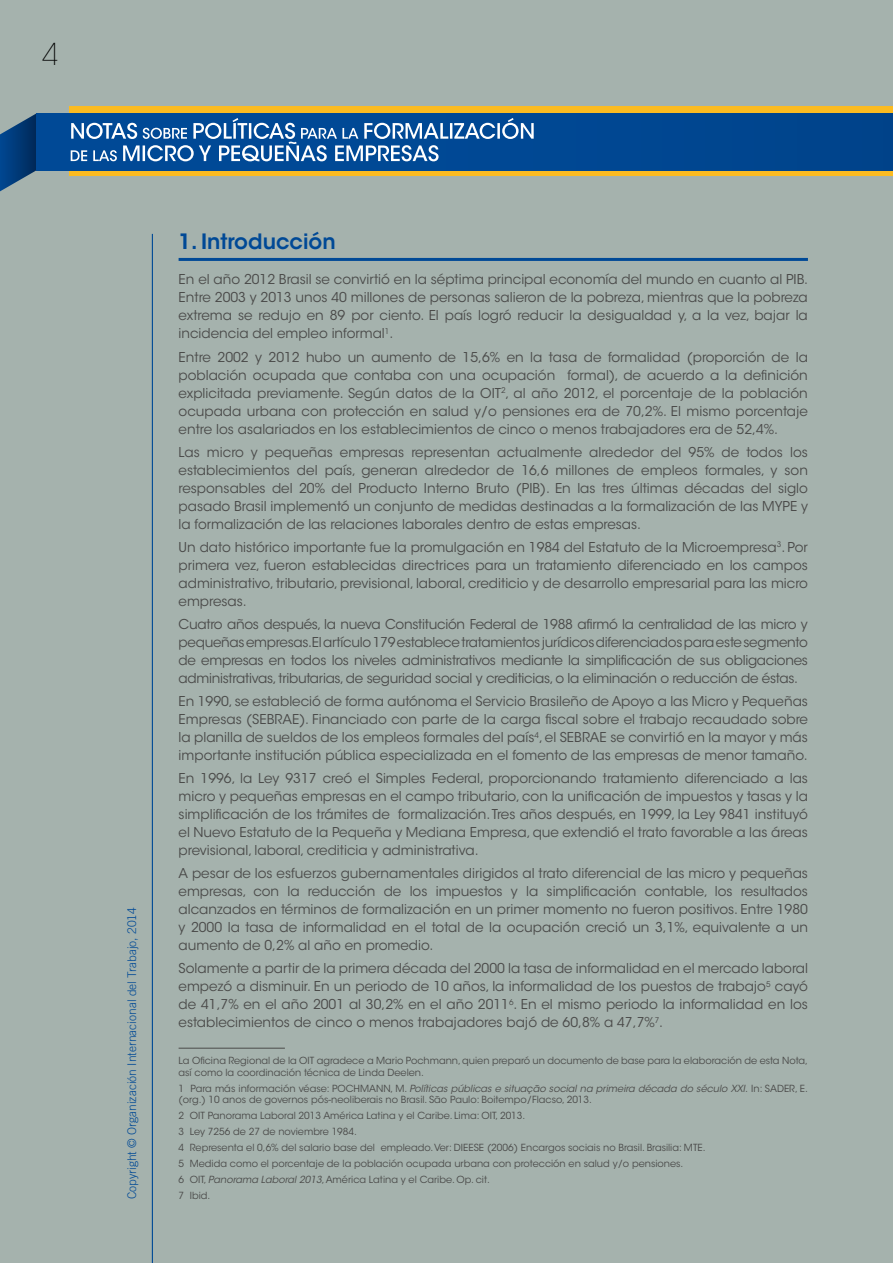
<style>
.page{position:relative;width:893px;height:1263px;background:#a5b2ad}
.page>*{position:absolute;margin:0;border:0;box-sizing:border-box;transform-origin:0 0}
.t1{font:200 30px "ITC Avant Garde Std";color:#000}
.titulo_1{font:600 21px "ITC Avant Garde Std";color:#004996}
.texto{font:13.5px/18px "ITC Avant Garde Std";color:#4a4a49;text-align:justify}
.t2{font:300 12px "Trade Gothic LT Std";color:#004996}
.nota_al_pie{font:9.75px/11.7px "ITC Avant Garde Std";color:#4a4a49}
.s1{font-style:italic}
</style>
<div class="page">
<hr style="left:152px;top:234px;width:1px;height:1029px;background:#004996">
<div style="left:69px;top:106px;width:824px;height:70px;background:#fbbb21"></div>
<svg style="left:0;top:113px;width:36px;height:78px"></svg>
<div style="left:36px;top:113px;width:857px;height:57px;background:#004791"></div>
<svg style="left:71px;top:118px;width:463px;height:43px"></svg>
<hr style="left:179px;top:258px;width:629px;height:3px;background:#004996">
<hr style="left:179px;top:1048px;width:106px;height:1px;background:#4a4a49">
<h1 class="t1" style="left:43px;top:36px;width:18px">4</h1>
<p class="t2" style="left:125px;top:1199px;width:293px;rotate:-90deg">Copyright © Organización Internacional del Trabajo, 2014</p>
<p class="titulo_1" style="left:179px;top:228px;width:159px">1. Introducción</p>
<p class="texto" style="left:179px;top:271px;width:631px">En el año 2012 Brasil se convirtió en la séptima principal economía del mundo en cuanto al PIB.<br>Entre 2003 y 2013 unos 40 millones de personas salieron de la pobreza, mientras que la pobreza extrema se redujo en 89 por ciento. El país logró reducir la desigualdad y, a la vez, bajar la incidencia del empleo informal<sup>1</sup>.</p>
<p class="texto" style="left:179px;top:348px;width:631px">Entre 2002 y 2012 hubo un aumento de 15,6% en la tasa de formalidad (proporción de la población ocupada que contaba con una ocupación formal), de acuerdo a la definición explicitada previamente. Según datos de la OIT<sup>2</sup>, al año 2012, el porcentaje de la población ocupada urbana con protección en salud y/o pensiones era de 70,2%. El mismo porcentaje entre los asalariados en los establecimientos de cinco o menos trabajadores era de 52,4%.</p>
<p class="texto" style="left:179px;top:443px;width:631px">Las micro y pequeñas empresas representan actualmente alrededor del 95% de todos los establecimientos del país, generan alrededor de 16,6 millones de empleos formales, y son responsables del 20% del Producto Interno Bruto (PIB). En las tres últimas décadas del siglo pasado Brasil implementó un conjunto de medidas destinadas a la formalización de las MYPE y la formalización de las relaciones laborales dentro de estas empresas.</p>
<p class="texto" style="left:179px;top:538px;width:631px">Un dato histórico importante fue la promulgación en 1984 del Estatuto de la Microempresa<sup>3</sup>. Por primera vez, fueron establecidas directrices para un tratamiento diferenciado en los campos administrativo, tributario, previsional, laboral, crediticio y de desarrollo empresarial para las micro empresas.</p>
<p class="texto" style="left:179px;top:615px;width:631px">Cuatro años después, la nueva Constitución Federal de 1988 afirmó la centralidad de las micro y pequeñas empresas.El artículo 179 establece tratamientos jurídicos diferenciados para este segmento de empresas en todos los niveles administrativos mediante la simplificación de sus obligaciones administrativas, tributarias, de seguridad social y crediticias, o la eliminación o reducción de éstas.</p>
<p class="texto" style="left:179px;top:692px;width:631px">En 1990, se estableció de forma autónoma el Servicio Brasileño de Apoyo a las Micro y Pequeñas Empresas (SEBRAE). Financiado con parte de la carga fiscal sobre el trabajo recaudado sobre la planilla de sueldos de los empleos formales del país<sup>4</sup>, el SEBRAE se convirtió en la mayor y más importante institución pública especializada en el fomento de las empresas de menor tamaño.</p>
<p class="texto" style="left:179px;top:769px;width:631px">En 1996, la Ley 9317 creó el Simples Federal, proporcionando tratamiento diferenciado a las micro y pequeñas empresas en el campo tributario, con la unificación de impuestos y tasas y la simplificación de los trámites de formalización. Tres años después, en 1999, la Ley 9841 instituyó el Nuevo Estatuto de la Pequeña y Mediana Empresa, que extendió el trato favorable a las áreas previsional, laboral, crediticia y administrativa.</p>
<p class="texto" style="left:179px;top:864px;width:631px">A pesar de los esfuerzos gubernamentales dirigidos al trato diferencial de las micro y pequeñas empresas, con la reducción de los impuestos y la simplificación contable, los resultados alcanzados en términos de formalización en un primer momento no fueron positivos. Entre 1980 y 2000 la tasa de informalidad en el total de la ocupación creció un 3,1%, equivalente a un aumento de 0,2% al año en promedio.</p>
<p class="texto" style="left:179px;top:960px;width:631px">Solamente a partir de la primera década del 2000 la tasa de informalidad en el mercado laboral empezó a disminuir. En un periodo de 10 años, la informalidad de los puestos de trabajo<sup>5</sup> cayó de 41,7% en el año 2001 al 30,2% en el año 2011<sup>6</sup>. En el mismo periodo la informalidad en los establecimientos de cinco o menos trabajadores bajó de 60,8% a 47,7%<sup>7</sup>.</p>
<p class="nota_al_pie" style="left:179px;top:1055px;width:631px">La Oficina Regional de la OIT agradece a Mario Pochmann, quien preparó un documento de base para la elaboración de esta Nota, así como la coordinación técnica de Linda Deelen.</p>
<p class="nota_al_pie" style="left:179px;top:1082px;width:631px">1 Para más información véase: POCHMANN, M. <span class="s1">Políticas públicas e situação social na primeira década do século XXI.</span> In: SADER, E. (org.) 10 anos de governos pós-neoliberais no Brasil. São Paulo: Boitempo/Flacso, 2013.</p>
<p class="nota_al_pie" style="left:179px;top:1110px;width:348px">2 OIT Panorama Laboral 2013 América Latina y el Caribe. Lima: OIT, 2013.</p>
<p class="nota_al_pie" style="left:179px;top:1126px;width:180px">3 Ley 7256 de 27 de noviembre 1984.</p>
<p class="nota_al_pie" style="left:179px;top:1142px;width:528px">4 Representa el 0,6% del salario base del empleado. Ver: DIEESE (2006) Encargos sociais no Brasil. Brasilia: MTE.</p>
<p class="nota_al_pie" style="left:179px;top:1158px;width:506px">5 Medida como el porcentaje de la población ocupada urbana con protección en salud y/o pensiones.</p>
<p class="nota_al_pie" style="left:179px;top:1174px;width:313px">6 OIT, <span class="s1">Panorama Laboral 2013</span>, América Latina y el Caribe. Op. cit.</p>
<p class="nota_al_pie" style="left:179px;top:1190px;width:33px">7 Ibid.</p>
</div>
